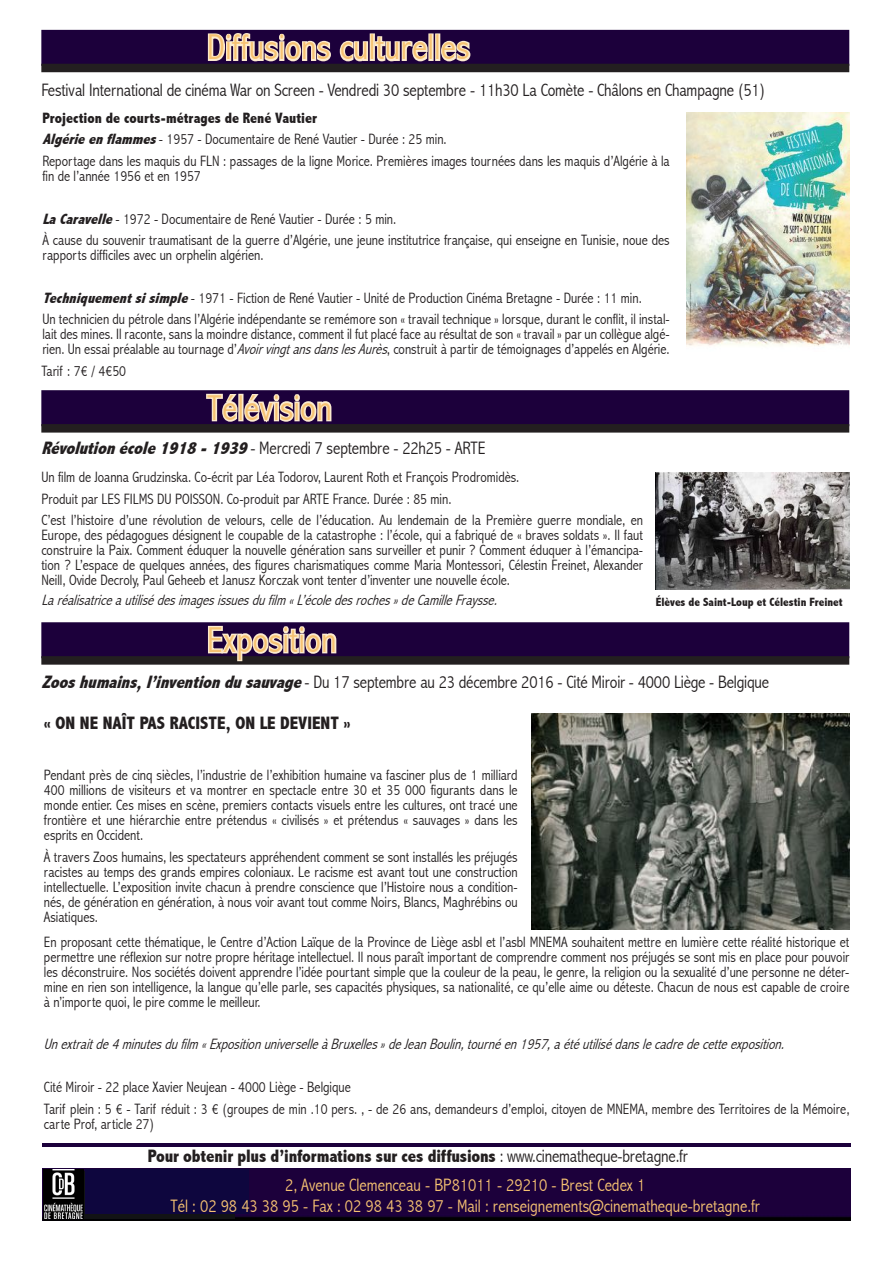
<style>
.page{position:relative;width:893px;height:1263px;background:#fff}
.page>*{position:absolute;margin:0;border:0;box-sizing:border-box;transform-origin:0 0}
.t1{font:300 condensed 36px "Abadi";letter-spacing:.02em;color:#f6c272}
.t2{font:300 condensed 18px "Abadi";letter-spacing:-.01em;color:#231f20}
.t3{font:800 condensed 18px/29px "Abadi";letter-spacing:-.01em;color:#231f20}
.t4{font:300 condensed 18px "Abadi";color:#f6c272}
.t5{font:300 condensed 15px/15px "Abadi";color:#231f20}
.t6{font:italic 300 condensed 15px "Abadi";color:#231f20}
.t7{font:800 condensed 12px "Abadi";color:#231f20}
.s1{font-weight:800}
.s2{font-weight:800;font-style:italic}
.s3{font-style:italic}
.s4{font-weight:300}
.s5{font-weight:300;color:#f6c272}
</style>
<div class="page">
<div style="left:41px;top:30px;width:808px;height:36px;background:#1c003b"></div>
<div style="left:41px;top:64px;width:808px;height:8px;background:#231f20"></div>
<div style="left:41px;top:390px;width:808px;height:36px;background:#1c003b"></div>
<div style="left:41px;top:424px;width:808px;height:9px;background:#231f20"></div>
<div style="left:41px;top:622px;width:808px;height:36px;background:#1c003b"></div>
<div style="left:41px;top:656px;width:808px;height:9px;background:#231f20"></div>
<svg style="left:207px;top:33px;width:221px;height:29px"></svg>
<div style="left:428px;top:33px;width:6px;height:28px;border:3px solid #fcebcf"></div>
<div style="left:435px;top:33px;width:5px;height:28px;border:3px solid #fcebcf"></div>
<svg style="left:439px;top:39px;width:32px;height:23px"></svg>
<svg style="left:206px;top:393px;width:126px;height:30px"></svg>
<svg style="left:208px;top:625px;width:129px;height:37px"></svg>
<img style="left:43px;top:1169px;width:807px;height:51px">
<hr style="left:43px;top:1143px;width:808px;height:4px;background:#1c003b">
<img style="left:83px;top:1171px;width:151px;height:47px">
<img style="left:44px;top:1169px;width:39px;height:49px">
<div style="left:85px;top:1169px;width:164px;height:45px;background:#0e063e"></div>
<img style="left:656px;top:472px;width:193px;height:118px">
<img style="left:687px;top:113px;width:162px;height:233px">
<img style="left:531px;top:714px;width:318px;height:215px">
<h1 class="t1" style="left:207px;top:28px;width:264px">Diffusions culturelles</h1>
<p class="t2" style="left:41px;top:80px;width:725px">Festival International de cinéma War on Screen - Vendredi 30 septembre - 11h30 La Comète - Châlons en Champagne (51)</p>
<p class="t5" style="left:42px;top:108px;width:629px;line-height:21.5px"><span class="s1">Projection de courts-métrages de René Vautier<br></span><span class="s2">Algérieenflammes</span>- 1957 - Documentaire de René Vautier - Durée : 25 min.<br>Reportage dans les maquis du FLN : passages de la ligne Morice. Premières images tournées dans les maquis d’Algérie à la</p>
<p class="t5" style="left:42px;top:169px;width:160px">fin de l’année 1956 et en 1957</p>
<p class="t5" style="left:42px;top:208px;width:629px;line-height:21.5px"><span class="s2">LaCaravelle</span>- 1972 - Documentaire de René Vautier - Durée : 5 min.<br>À cause du souvenir traumatisant de la guerre d’Algérie, une jeune institutrice française, qui enseigne en Tunisie, noue des</p>
<p class="t5" style="left:42px;top:248px;width:223px">rapports difficiles avec un orphelin algérien.</p>
<p class="t5" style="left:42px;top:288px;width:629px;line-height:21.5px"><span class="s2">Techniquementsisimple</span>- 1971 - Fiction de René Vautier - Unité de Production Cinéma Bretagne - Durée : 11 min.<br>Un technicien du pétrole dans l’Algérie indépendante se remémore son « travail technique » lorsque, durant le conflit, il instal-</p>
<p class="t5" style="left:42px;top:327px;width:629px">lait des mines. Il raconte, sans la moindre distance, comment il fut placé face au résultat de son « travail » par un collègue algé&shy;rien. Un essai préalable au tournage d’<span class="s3">AvoirvingtansdanslesAurès</span>, construit à partir de témoignages d’appelés en Algérie.</p>
<p class="t5" style="left:41px;top:364px;width:86px">Tarif : 7€ / 4€50</p>
<h1 class="t1" style="left:207px;top:388px;width:126px">Télévision</h1>
<p class="t2" style="left:41px;top:438px;width:446px"><span class="s2">Révolutionécole1918-1939</span>- Mercredi 7 septembre - 22h25 - ARTE</p>
<p class="t5" style="left:41px;top:467px;width:603px;line-height:21.5px">Un film de Joanna Grudzinska. Co-écrit par Léa Todorov, Laurent Roth et François Prodromidès.<br>Produit par LES FILMS DU POISSON. Co-produit par ARTE France. Durée : 85 min.<br>C’est l’histoire d’une révolution de velours, celle de l’éducation. Au lendemain de la Première guerre mondiale, en</p>
<p class="t5" style="left:41px;top:528px;width:603px;text-align:justify">Europe, des pédagogues désignent le coupable de la catastrophe : l’école, qui a fabriqué de « braves soldats ». Il faut construire la Paix. Comment éduquer la nouvelle génération sans surveiller et punir ? Comment éduquer à l’émancipa&shy;tion ? L’espace de quelques années, des figures charismatiques comme Maria Montessori, Célestin Freinet, Alexander Neill, Ovide Decroly, Paul Geheeb et Janusz Korczak vont tenter d’inventer une nouvelle école.</p>
<p class="t6" style="left:41px;top:592px;width:461px">Laréalisatriceautilisédesimagesissuesdufilm « L’écoledesroches »deCamilleFraysse.</p>
<p class="t7" style="left:656px;top:595px;width:189px">Élèves de Saint-Loup et Célestin Freinet</p>
<h1 class="t1" style="left:207px;top:620px;width:131px">Exposition</h1>
<p class="t2" style="left:41px;top:673px;width:729px"><span class="s2">Zooshumains,l’inventiondusauvage</span>- Du 17 septembre au 23 décembre 2016 - Cité Miroir - 4000 Liège - Belgique</p>
<p class="t3" style="left:44px;top:709px;width:308px">« ON NE NAÎT PAS RACISTE, ON LE DEVIENT »</p>
<p class="t5" style="left:44px;top:768px;width:475px;text-align:justify">Pendant près de cinq siècles, l’industrie de l’exhibition humaine va fasciner plus de 1 milliard 400 millions de visiteurs et va montrer en spectacle entre 30 et 35 000 figurants dans le monde entier. Ces mises en scène, premiers contacts visuels entre les cultures, ont tracé une frontière et une hiérarchie entre prétendus « civilisés » et prétendus « sauvages » dans les esprits en Occident.</p>
<p class="t5" style="left:44px;top:850px;width:475px;text-align:justify">À travers Zoos humains, les spectateurs appréhendent comment se sont installés les préjugés racistes au temps des grands empires coloniaux. Le racisme est avant tout une construction intellectuelle. L’exposition invite chacun à prendre conscience que l’Histoire nous a condition&shy;nés, de génération en génération, à nous voir avant tout comme Noirs, Blancs, Maghrébins ou Asiatiques.</p>
<p class="t5" style="left:44px;top:935px;width:807px;text-align:justify">En proposant cette thématique, le Centre d’Action Laïque de la Province de Liège asbl et l’asbl MNEMA souhaitent mettre en lumière cette réalité historique et permettre une réflexion sur notre propre héritage intellectuel. Il nous paraît important de comprendre comment nos préjugés se sont mis en place pour pouvoir les déconstruire. Nos sociétés doivent apprendre l’idée pourtant simple que la couleur de la peau, le genre, la religion ou la sexualité d’une personne ne déter&shy;mine en rien son intelligence, la langue qu’elle parle, ses capacités physiques, sa nationalité, ce qu’elle aime ou déteste. Chacun de nous est capable de croire à n’importe quoi, le pire comme le meilleur.</p>
<p class="t6" style="left:44px;top:1036px;width:746px">Unextraitde4minutesdufilm « ExpositionuniverselleàBruxelles »deJeanBoulin,tournéen1957,aétéutilisédanslecadredecetteexposition.</p>
<p class="t5" style="left:44px;top:1077px;width:807px;line-height:21.5px">Cité Miroir - 22 place Xavier Neujean - 4000 Liège - Belgique<br>Tarif plein : 5 € - Tarif réduit : 3 € (groupes de min .10 pers. , - de 26 ans, demandeurs d’emploi, citoyen de MNEMA, membre des Territoires de la Mémoire,</p>
<p class="t5" style="left:44px;top:1116px;width:112px">carte Prof, article 27)</p>
<p class="t3" style="left:285px;top:1142px;width:404px;text-indent:-137px">Pour obtenir plus d’informations sur ces diffusions <span class="s4">: www.cinematheque-bretagne.fr<br></span><span class="s5">2, Avenue Clemenceau - BP81011 - 29210 - Brest Cedex 1</span></p>
<p class="t4" style="left:171px;top:1196px;width:591px">Tél : 02 98 43 38 95 - Fax : 02 98 43 38 97 - Mail : renseignements@cinematheque-bretagne.fr</p>
</div>
